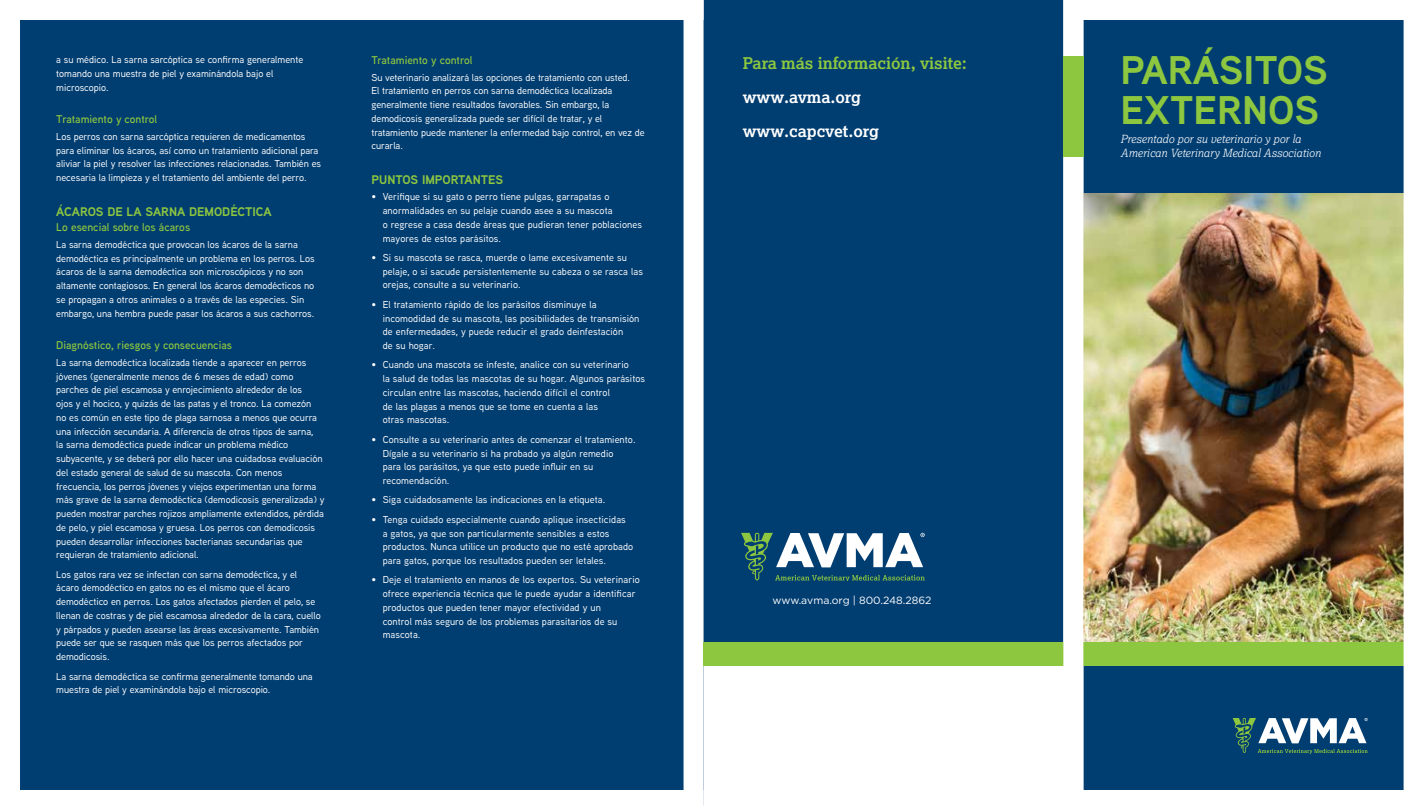
<style>
.page{position:relative;width:1424px;height:810px;background:#fff}
.page>*{position:absolute;margin:0;border:0;box-sizing:border-box;transform-origin:0 0}
.t1{font:700 40px/40px "Aaux Next";color:#8dc63f}
.t2{font:700 16.25px/34px "Lexia";letter-spacing:-.005em;color:#fff}
.t3{font:700 16.25px "Lexia";letter-spacing:-.005em;color:#8dc63f}
.t4{font:700 12.5px "Aaux Next";color:#8dc63f}
.t5{font:600 11.25px "Aaux Next";color:#8dc63f}
.t6{font:italic 300 11.25px/13.5px "Lexia";color:#fff}
.t7{font:10.5px "Gotham";color:#fff}
.t8{font:500 10px/13.8px "Aaux Next";letter-spacing:-.005em;color:#fff}
</style>
<div class="page">
<div style="left:703px;top:0;width:364px;height:646px;background:#003d71"></div>
<div style="left:1084px;top:21px;width:318px;height:768px;background:#003d71"></div>
<svg style="left:21px;top:0;width:683px;height:806px;background:#124a7b"></svg>
<img style="left:1084px;top:193px;width:318px;height:449px">
<svg style="left:1232px;top:718px;width:135px;height:36px"></svg>
<div style="left:1072px;top:642px;width:346px;height:24px;background:#8dc63f"></div>
<div style="left:703px;top:642px;width:360px;height:24px;background:#8dc63f"></div>
<svg style="left:741px;top:533px;width:183px;height:47px"></svg>
<div style="left:1063px;top:0;width:360px;height:810px;border:20px solid #fff"></div>
<div style="left:1063px;top:56px;width:20px;height:101px;background:#8dc63f"></div>
<p class="t8" style="left:56px;top:53px;width:248px">a su médico. La sarna sarcóptica se confirma generalmente tomando una muestra de piel y examinándola bajo el microscopio.</p>
<p class="t5" style="left:56px;top:112px;width:102px">Tratamiento y control</p>
<p class="t8" style="left:56px;top:129px;width:266px">Los perros con sarna sarcóptica requieren de medicamentos para eliminar los ácaros, así como un tratamiento adicional para aliviar la piel y resolver las infecciones relacionadas. También es necesaria la limpieza y el tratamiento del ambiente del perro.</p>
<p class="t4" style="left:56px;top:202px;width:217px">ÁCAROS DE LA SARNA DEMODÉCTICA</p>
<p class="t5" style="left:56px;top:220px;width:135px">Lo esencial sobre los ácaros</p>
<p class="t8" style="left:56px;top:237px;width:260px">La sarna demodéctica que provocan los ácaros de la sarna demodéctica es principalmente un problema en los perros. Los ácaros de la sarna demodéctica son microscópicos y no son altamente contagiosos. En general los ácaros demodécticos no se propagan a otros animales o a través de las especies. Sin embargo, una hembra puede pasar los ácaros a sus cachorros.</p>
<p class="t5" style="left:56px;top:338px;width:177px">Diagnóstico, riesgos y consecuencias</p>
<p class="t8" style="left:56px;top:355px;width:270px">La sarna demodéctica localizada tiende a aparecer en perros jóvenes (generalmente menos de 6 meses de edad) como parches de piel escamosa y enrojecimiento alrededor de los<br>ojos y el hocico, y quizás de las patas y el tronco. La comezón<br>no es común en este tipo de plaga sarnosa a menos que ocurra una infección secundaria. A diferencia de otros tipos de sarna,<br>la sarna demodéctica puede indicar un problema médico subyacente, y se deberá por ello hacer una cuidadosa evaluación del estado general de salud de su mascota. Con menos frecuencia, los perros jóvenes y viejos experimentan una forma más grave de la sarna demodéctica (demodicosis generalizada) y pueden mostrar parches rojizos ampliamente extendidos, pérdida de pelo, y piel escamosa y gruesa. Los perros con demodicosis pueden desarrollar infecciones bacterianas secundarias que requieran de tratamiento adicional.</p>
<p class="t8" style="left:56px;top:567px;width:266px">Los gatos rara vez se infectan con sarna demodéctica, y el ácaro demodéctico en gatos no es el mismo que el ácaro demodéctico en perros. Los gatos afectados pierden el pelo, se llenan de costras y de piel escamosa alrededor de la cara, cuello y párpados y pueden asearse las áreas excesivamente. También puede ser que se rasquen más que los perros afectados por demodicosis.</p>
<p class="t8" style="left:56px;top:669px;width:258px">La sarna demodéctica se confirma generalmente tomando una muestra de piel y examinándola bajo el microscopio.</p>
<p class="t5" style="left:371px;top:52px;width:102px">Tratamiento y control</p>
<p class="t8" style="left:371px;top:70px;width:275px">Su veterinario analizará las opciones de tratamiento con usted.<br>El tratamiento en perros con sarna demodéctica localizada generalmente tiene resultados favorables. Sin embargo, la demodicosis generalizada puede ser difícil de tratar, y el tratamiento puede mantener la enfermedad bajo control, en vez de curarla.</p>
<p class="t4" style="left:371px;top:171px;width:133px">PUNTOS IMPORTANTES</p>
<p class="t8" style="left:382px;top:190px;width:261px;text-indent:-11px">• Verifique si su gato o perro tiene pulgas, garrapatas o anormalidades en su pelaje cuando asee a su mascota<br>o regrese a casa desde áreas que pudieran tener poblaciones mayores de estos parásitos.</p>
<p class="t8" style="left:382px;top:250px;width:262px;text-indent:-11px">• Si su mascota se rasca, muerde o lame excesivamente su pelaje, o si sacude persistentemente su cabeza o se rasca las orejas, consulte a su veterinario.</p>
<p class="t8" style="left:382px;top:297px;width:258px;text-indent:-11px">• El tratamiento rápido de los parásitos disminuye la incomodidad de su mascota, las posibilidades de transmisión de enfermedades, y puede reducir el grado deinfestación<br>de su hogar.</p>
<p class="t8" style="left:382px;top:358px;width:264px;text-indent:-11px">• Cuando una mascota se infeste, analice con su veterinario<br>la salud de todas las mascotas de su hogar. Algunos parásitos circulan entre las mascotas, haciendo difícil el control<br>de las plagas a menos que se tome en cuenta a las<br>otras mascotas.</p>
<p class="t8" style="left:382px;top:432px;width:254px;text-indent:-11px">• Consulte a su veterinario antes de comenzar el tratamiento.<br>Dígale a su veterinario si ha probado ya algún remedio<br>para los parásitos, ya que esto puede influir en su recomendación.</p>
<p class="t8" style="left:371px;top:493px;width:235px">• Siga cuidadosamente las indicaciones en la etiqueta.</p>
<p class="t8" style="left:382px;top:512px;width:252px;text-indent:-11px">• Tenga cuidado especialmente cuando aplique insecticidas<br>a gatos, ya que son particularmente sensibles a estos productos. Nunca utilice un producto que no esté aprobado para gatos, porque los resultados pueden ser letales.</p>
<p class="t8" style="left:382px;top:573px;width:258px;text-indent:-11px">• Deje el tratamiento en manos de los expertos. Su veterinario ofrece experiencia técnica que le puede ayudar a identificar productos que pueden tener mayor efectividad y un<br>control más seguro de los problemas parasitarios de su mascota.</p>
<h2 class="t3" style="left:742px;top:52px;width:225px">Para más información, visite:</h2>
<h2 class="t2" style="left:742px;top:79px;width:138px">www.avma.org www.capcvet.org</h2>
<p class="t7" style="left:772px;top:594px;width:160px">www.avma.org | 800.248.2862</p>
<h1 class="t1" style="left:1120px;top:49px;width:209px">PARÁSITOS<br>EXTERNOS</h1>
<p class="t6" style="left:1120px;top:132px;width:202px">Presentado por su veterinario y por la<br>American Veterinary Medical Association</p>
</div>
